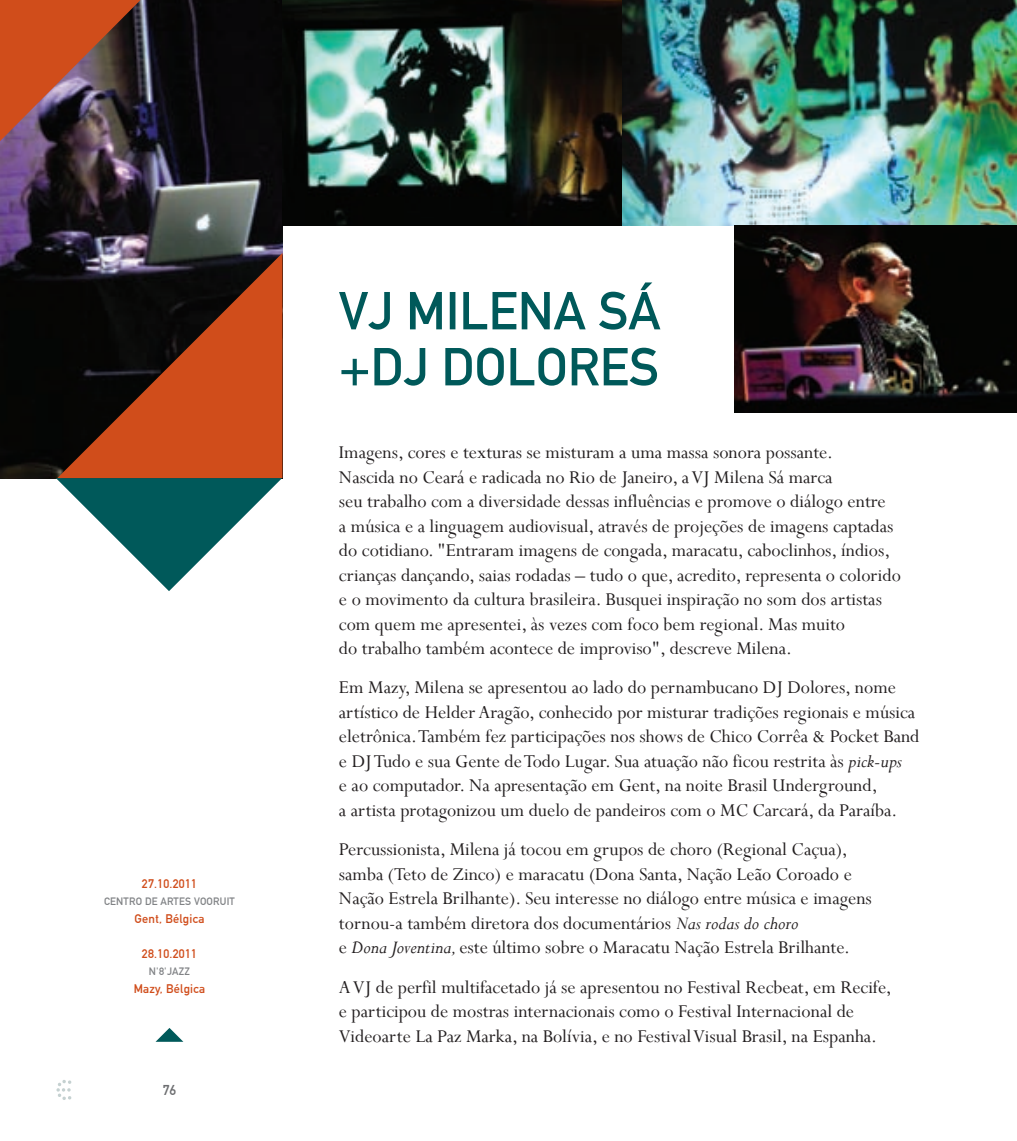
<style>
.page{position:relative;width:1017px;height:1141px;background:#fff}
.page>*{position:absolute;margin:0;border:0;box-sizing:border-box;transform-origin:0 0}
.t1{font:52.5px/56px "DIN Mittelschrift";color:#00595a;text-align:right}
.t2{font:20.12px/24.5px "Perpetua";color:#231f20}
.t3{font:14px "DIN Mittelschrift";color:#6c6d70}
.t4{font:12.25px "DIN Mittelschrift";letter-spacing:.02em;color:#d04d1b}
.t5{font:10.5px "DIN Mittelschrift";letter-spacing:.02em;color:#808285}
.s1{font-style:italic}
</style>
<div class="page">
<svg style="left:56px;top:1080px;width:15px;height:20px"></svg>
<img style="left:621px;top:0;width:396px;height:226px">
<img style="left:0;top:0;width:282px;height:478px">
<img style="left:282px;top:0;width:339px;height:226px">
<svg style="left:56px;top:478px;width:226px;height:113px"></svg>
<svg style="left:156px;top:1028px;width:27px;height:14px"></svg>
<svg style="left:57px;top:253px;width:225px;height:225px"></svg>
<img style="left:734px;top:226px;width:283px;height:187px">
<img style="left:0;top:0;width:165px;height:166px">
<p class="t4" style="left:142px;top:876px;width:57px">27.10.2011</p>
<p class="t5" style="left:104px;top:895px;width:14px">CENTRO</p>
<p class="t5" style="left:145px;top:895px;width:29px">DE ARTES</p>
<p class="t5" style="left:194px;top:895px;width:13px">VOORUIT</p>
<p class="t4" style="left:134px;top:911px;width:72px">GENT, BÉLGICA</p>
<p class="t4" style="left:142px;top:946px;width:57px">28.10.2011</p>
<p class="t5" style="left:149px;top:965px;width:31px">N'8'JAZZ</p>
<p class="t4" style="left:134px;top:981px;width:73px">MAZY, BÉLGICA</p>
<p class="t3" style="left:163px;top:1082px;width:15px">76</p>
<h1 class="t1" style="left:339px;top:283px;width:322px">SÁ<br>+DJ DOLORES</h1>
<h1 class="t1" style="left:339px;top:283px;width:136px">VJ MILENA</h1>
<p class="t2" style="left:339px;top:440px;width:563px">Imagens, cores e texturas se misturam a uma massa sonora possante.<br>Nascida no Ceará e radicada no Rio de Janeiro, a VJ Milena Sá marca<br>seu trabalho com a diversidade dessas influências e promove o diálogo entre<br>a música e a linguagem audiovisual, através de projeções de imagens captadas do cotidiano. "Entraram imagens de congada, maracatu, caboclinhos, índios, crianças dançando, saias rodadas – tudo o que, acredito, representa o colorido e o movimento da cultura brasileira. Busquei inspiração no som dos artistas com quem me apresentei, às vezes com foco bem regional. Mas muito<br>do trabalho também acontece de improviso", descreve Milena.</p>
<p class="t2" style="left:339px;top:675px;width:582px">Em Mazy, Milena se apresentou ao lado do pernambucano DJ Dolores, nome artístico de Helder Aragão, conhecido por misturar tradições regionais e música eletrônica. Também fez participações nos shows de Chico Corrêa &amp; Pocket Band e DJ Tudo e sua Gente de Todo Lugar. Sua atuação não ficou restrita às <span class="s1">pick-ups<br></span>e ao computador. Na apresentação em Gent, na noite Brasil Underground,<br>a artista protagonizou um duelo de pandeiros com o MC Carcará, da Paraíba.</p>
<p class="t2" style="left:339px;top:837px;width:534px">Percussionista, Milena já tocou em grupos de choro (Regional Caçua), samba (Teto de Zinco) e maracatu (Dona Santa, Nação Leão Coroado e Nação Estrela Brilhante). Seu interesse no diálogo entre música e imagens tornou-a também diretora dos documentários <span class="s1">Nas rodas do choro<br></span>e <span class="s1">Dona Joventina,</span> este último sobre o Maracatu Nação Estrela Brilhante.</p>
<p class="t2" style="left:339px;top:974px;width:554px">A VJ de perfil multifacetado já se apresentou no Festival Recbeat, em Recife, e participou de mostras internacionais como o Festival Internacional de<br>Videoarte La Paz Marka, na Bolívia, e no Festival Visual Brasil, na Espanha.</p>
</div>
